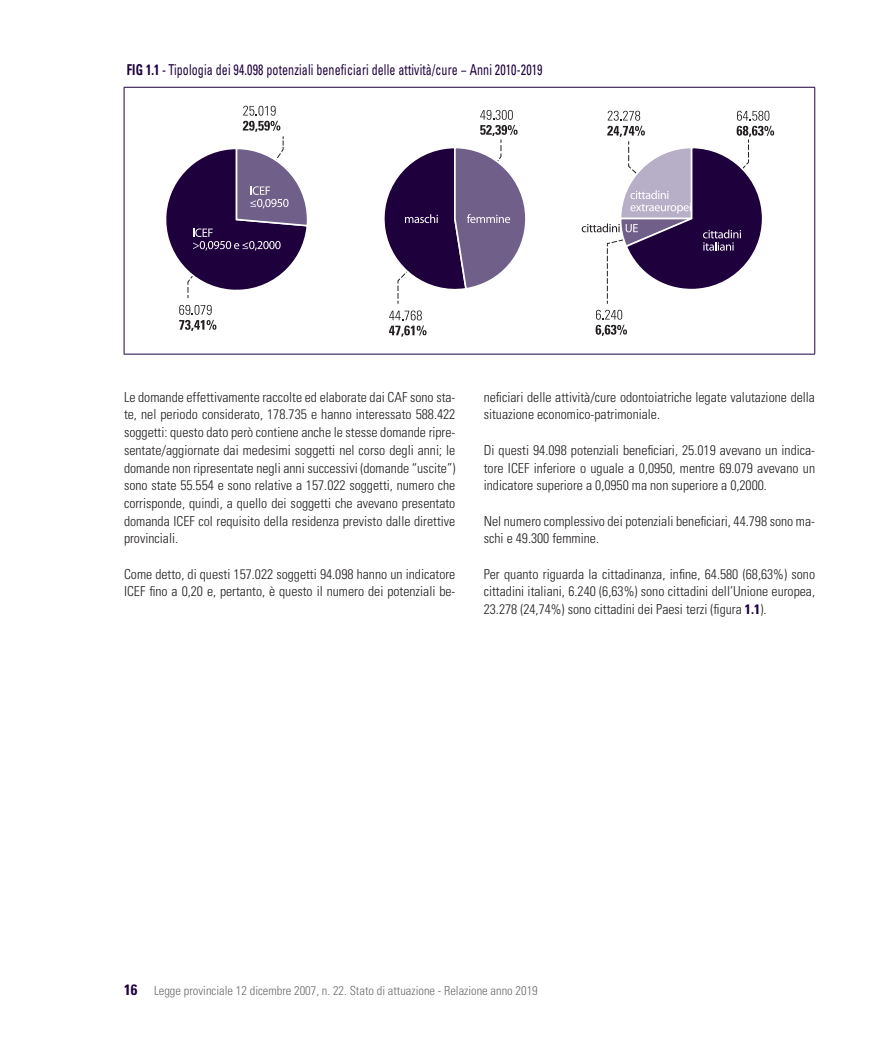
<style>
.page{position:relative;width:886px;height:1053px;background:#fff}
.page>*{position:absolute;margin:0;border:0;box-sizing:border-box;transform-origin:0 0}
.TT_-_Titolo_Tabelle{font:condensed 15px "Univers LT Std";letter-spacing:.01em;color:#1e003d;scale:.8 1}
.TXT{font:300 condensed 13.75px/17.6px "Univers LT Std";color:#231f20;text-align:justify}
.t1{font:300 condensed 12.5px "Univers LT Std";color:#6c6d70}
.s1{font-weight:700}
.s2{font-family:"Arial Narrow";font-stretch:normal}
.s3{font-weight:700;color:#1e003d}
.s4{font-weight:700;font-size:15px;color:#1e003d}
</style>
<div class="page">
<hr style="left:124px;top:88px;width:1px;height:266px;background:#1e003d">
<hr style="left:124px;top:87px;width:691px;height:1px;background:#1e003d">
<hr style="left:814px;top:88px;width:1px;height:266px;background:#1e003d">
<hr style="left:124px;top:354px;width:691px;height:1px;background:#1e003d">
<svg style="left:166px;top:106px;width:141px;height:192px"></svg>
<svg style="left:179px;top:305px;width:37px;height:26px"></svg>
<svg style="left:389px;top:310px;width:37px;height:26px"></svg>
<svg style="left:384px;top:110px;width:142px;height:194px"></svg>
<svg style="left:582px;top:111px;width:192px;height:193px"></svg>
<svg style="left:596px;top:310px;width:31px;height:26px"></svg>
<p class="TT_-_Titolo_Tabelle" style="left:127px;top:60px;width:521px"><span class="s1">FIG 1.1</span> <span class="s2">-</span> Tipologia dei 94.098 potenziali beneficiari delle attività/cure − Anni 2010-2019</p>
<p class="TXT" style="left:124px;top:388px;width:333px">Le domande effettivamente raccolte ed elaborate dai CAF sono sta&shy;te, nel periodo considerato, 178.735 e hanno interessato 588.422 soggetti: questo dato però contiene anche le stesse domande ripre&shy;sentate/aggiornate dai medesimi soggetti nel corso degli anni; le domande non ripresentate negli anni successivi (domande “uscite”) sono state 55.554 e sono relative a 157.022 soggetti, numero che corrisponde, quindi, a quello dei soggetti che avevano presentato domanda ICEF col requisito della residenza previsto dalle direttive provinciali.</p>
<p class="TXT" style="left:124px;top:565px;width:333px">Come detto, di questi 157.022 soggetti 94.098 hanno un indicatore<br>ICEF fino a 0,20 e, pertanto, è questo il numero dei potenziali be-</p>
<p class="TXT" style="left:484px;top:388px;width:333px">neficiari delle attività/cure odontoiatriche legate valutazione della situazione economico-patrimoniale.</p>
<p class="TXT" style="left:484px;top:441px;width:333px">Di questi 94.098 potenziali beneficiari, 25.019 avevano un indica&shy;tore ICEF inferiore o uguale a 0,0950, mentre 69.079 avevano un indicatore superiore a 0,0950 ma non superiore a 0,2000.</p>
<p class="TXT" style="left:484px;top:512px;width:333px">Nel numero complessivo dei potenziali beneficiari, 44.798 sono ma&shy;schi e 49.300 femmine.</p>
<p class="TXT" style="left:484px;top:565px;width:333px">Per quanto riguarda la cittadinanza, infine, 64.580 (68,63%) sono cittadini italiani, 6.240 (6,63%) sono cittadini dell’Unione europea, 23.278 (24,74%) sono cittadini dei Paesi terzi (figura <span class="s3">1.1</span>).</p>
<p class="t1" style="left:124px;top:982px;width:415px"><span class="s4">16</span> Legge provinciale 12 dicembre 2007, n. 22. Stato di attuazione - Relazione anno 2019</p>
</div>
